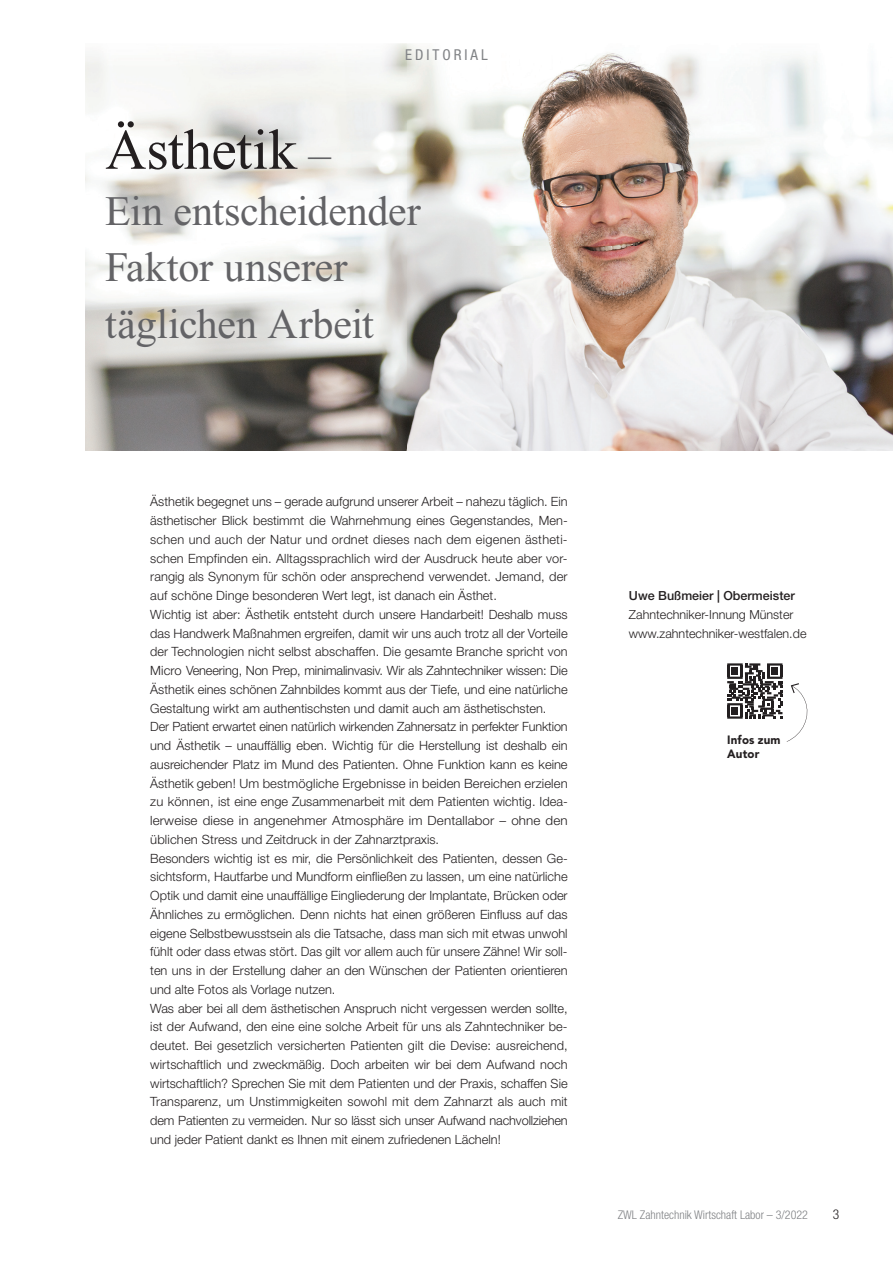
<style>
.page{position:relative;width:893px;height:1263px;background:#fff}
.page>*{position:absolute;margin:0;border:0;box-sizing:border-box;transform-origin:0 0}
.t1{font:57px "Times New Roman";color:#231f20}
.t2{font:42px/56.2px "Times New Roman";letter-spacing:-.005em;color:#636366}
.t3{font:condensed 15px "Helvetica Neue LT Std";letter-spacing:.2em;color:#808285}
.t4{font:300 condensed 13.5px "Helvetica Neue";color:#231f20}
.t5{font:300 12.75px/18.8px "Helvetica Neue LT Std";color:#231f20}
.t6{font:300 12.6px/18.8px "Helvetica Neue LT Std";color:#231f20}
.t7{font:500 12.6px "Helvetica Neue LT Std";color:#231f20}
.t8{font:300 condensed 12px "Helvetica Neue LT Std";color:#808285}
.t9{font:900 12px/14.4px "Avenir LT Std";letter-spacing:.02em;color:#231f20;scale:.96 1}
.s1{font-size:45px;color:#636366}
</style>
<div class="page">
<img style="left:85px;top:44px;width:808px;height:406px">
<svg style="left:727px;top:663px;width:81px;height:79px"></svg>
<p class="t3" style="left:405px;top:46px;width:84px">EDITORIAL</p>
<h1 class="t1" style="left:105px;top:119px;width:227px">Ästhetik <span class="s1">–</span></h1>
<h2 class="t2" style="left:105px;top:183px;width:317px">Ein entscheidender<br>Faktor unserer täglichen Arbeit</h2>
<p class="t5" style="left:150px;top:492px;width:419px">Ästhetik begegnet uns – gerade aufgrund unserer Arbeit – nahezu täglich. Ein ästhetischer Blick bestimmt die Wahrnehmung eines Gegenstandes, Men&shy;schen und auch der Natur und ordnet dieses nach dem eigenen ästheti&shy;schen Empfinden ein. Alltagssprachlich wird der Ausdruck heute aber vor&shy;rangig als Synonym für schön oder ansprechend verwendet. Jemand, der auf schöne Dinge besonderen Wert legt, ist danach ein Ästhet.<br>Wichtig ist aber: Ästhetik entsteht durch unsere Handarbeit! Deshalb muss das Handwerk Maßnahmen ergreifen, damit wir uns auch trotz all der Vorteile der Technologien nicht selbst abschaffen. Die gesamte Branche spricht von Micro Veneering, Non Prep, minimalinvasiv. Wir als Zahntechniker wissen: Die Ästhetik eines schönen Zahnbildes kommt aus der Tiefe, und eine natürliche Gestaltung wirkt am authentischsten und damit auch am ästhetischsten.<br>Der Patient erwartet einen natürlich wirkenden Zahnersatz in perfekter Funktion und Ästhetik – unauffällig eben. Wichtig für die Herstellung ist deshalb ein ausreichender Platz im Mund des Patienten. Ohne Funktion kann es keine Ästhetik geben! Um bestmögliche Ergebnisse in beiden Bereichen erzielen zu können, ist eine enge Zusammenarbeit mit dem Patienten wichtig. Idea&shy;lerweise diese in angenehmer Atmosphäre im Dentallabor – ohne den üblichen Stress und Zeitdruck in der Zahnarztpraxis.<br>Besonders wichtig ist es mir, die Persönlichkeit des Patienten, dessen Ge&shy;sichtsform, Hautfarbe und Mundform einfließen zu lassen, um eine natürliche Optik und damit eine unauffällige Eingliederung der Implantate, Brücken oder Ähnliches zu ermöglichen. Denn nichts hat einen größeren Einfluss auf das eigene Selbstbewusstsein als die Tatsache, dass man sich mit etwas unwohl fühlt oder dass etwas stört. Das gilt vor allem auch für unsere Zähne! Wir soll&shy;ten uns in der Erstellung daher an den Wünschen der Patienten orientieren und alte Fotos als Vorlage nutzen.<br>Was aber bei all dem ästhetischen Anspruch nicht vergessen werden sollte, ist der Aufwand, den eine eine solche Arbeit für uns als Zahntechniker be&shy;deutet. Bei gesetzlich versicherten Patienten gilt die Devise: ausreichend, wirtschaftlich und zweckmäßig. Doch arbeiten wir bei dem Aufwand noch wirtschaftlich? Sprechen Sie mit dem Patienten und der Praxis, schaffen Sie Transparenz, um Unstimmigkeiten sowohl mit dem Zahnarzt als auch mit dem Patienten zu vermeiden. Nur so lässt sich unser Aufwand nachvollziehen und jeder Patient dankt es Ihnen mit einem zufriedenen Lächeln!</p>
<p class="t7" style="left:629px;top:588px;width:167px">Uwe Bußmeier | Obermeister</p>
<p class="t6" style="left:629px;top:605px;width:179px">Zahntechniker-Innung Münster www.zahntechniker-westfalen.de</p>
<p class="t9" style="left:727px;top:732px;width:57px">Infos zum<br>Autor</p>
<p class="t8" style="left:618px;top:1208px;width:192px">ZWL Zahntechnik Wirtschaft Labor – 3/2022</p>
<p class="t4" style="left:833px;top:1206px;width:8px">3</p>
</div>
